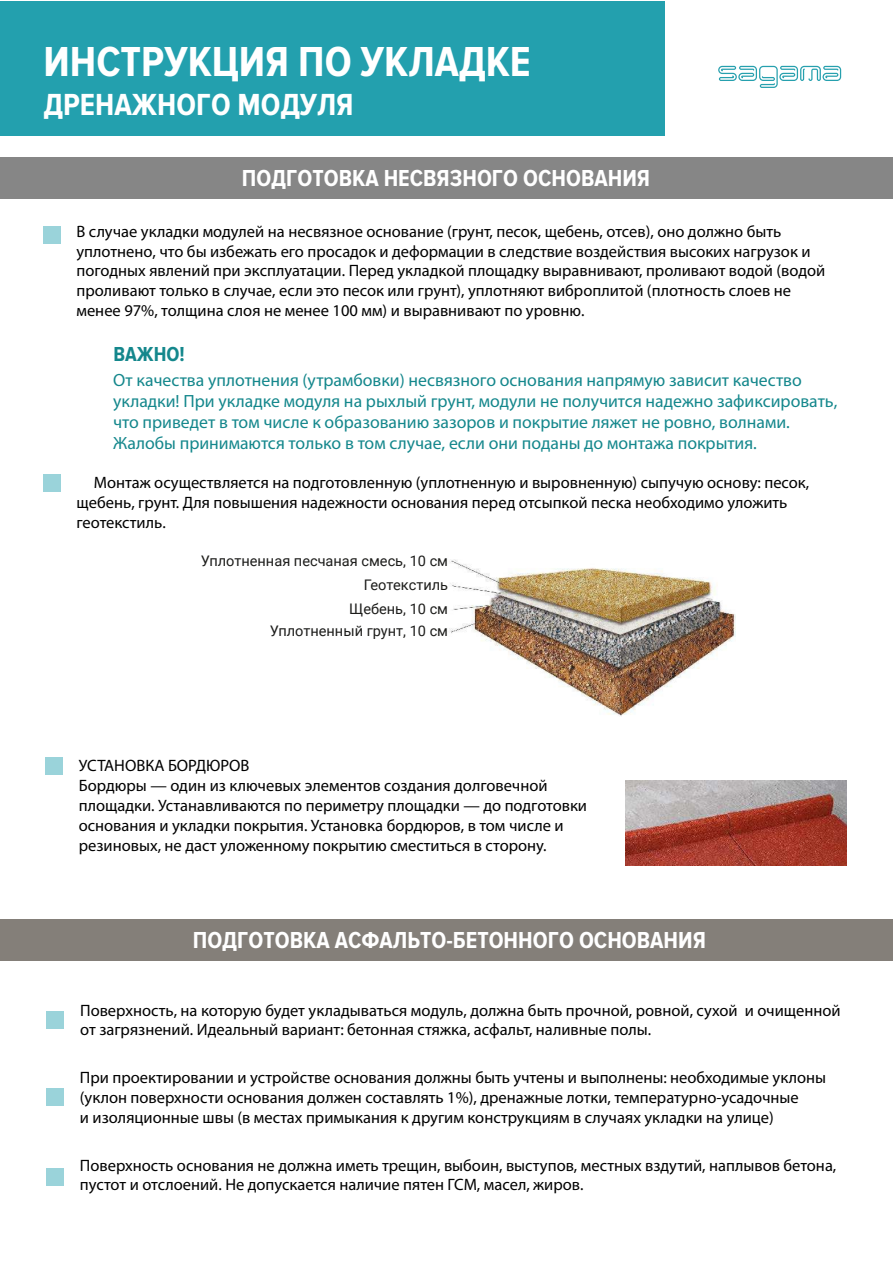
<style>
.page{position:relative;width:893px;height:1263px;background:#fff}
.page>*{position:absolute;margin:0;border:0;box-sizing:border-box;transform-origin:0 0}
.t1{font:700 43.5px "Proxima Nova Cond";color:#fff}
.t2{font:700 31.65px "Proxima Nova Cond";color:#fff}
.t3{font:700 24px "Proxima Nova Cond";color:#fff}
.t4{font:700 21px "Proxima Nova Cond";color:#14878c}
.t5{font:17.7px/21.3px "Myriad Pro";color:#14878c}
.t6{font:16.5px/19.8px "Myriad Pro";color:#000}
.t7{font:14.55px/24.2px "Roboto";color:#1d1d1b;text-align:right}
</style>
<div class="page">
<div style="left:0;top:157px;width:893px;height:41px;background:#868686"></div>
<svg style="left:718px;top:66px;width:123px;height:22px"></svg>
<div style="left:0;top:1px;width:665px;height:134px;background:#23a0ae"></div>
<div style="left:43px;top:227px;width:17px;height:17px;background:#9ad3da"></div>
<div style="left:43px;top:474px;width:17px;height:17px;background:#9ad3da"></div>
<div style="left:46px;top:757px;width:17px;height:18px;background:#9ad3da"></div>
<div style="left:47px;top:1089px;width:17px;height:17px;background:#9ad3da"></div>
<div style="left:47px;top:1168px;width:17px;height:17px;background:#9ad3da"></div>
<div style="left:46px;top:1012px;width:17px;height:17px;background:#9ad3da"></div>
<div style="left:0;top:919px;width:893px;height:41px;background:#847f79"></div>
<img style="left:449px;top:559px;width:286px;height:157px">
<img style="left:626px;top:780px;width:220px;height:85px">
<h1 class="t1" style="left:44px;top:37px;width:489px">ИНСТРУКЦИЯ ПО УКЛАДКЕ</h1>
<h2 class="t2" style="left:44px;top:87px;width:312px">ДРЕНАЖНОГО МОДУЛЯ</h2>
<h3 class="t3" style="left:242px;top:164px;width:410px">ПОДГОТОВКА НЕСВЯЗНОГО ОСНОВАНИЯ</h3>
<p class="t6" style="left:77px;top:221px;width:750px">В случае укладки модулей на несвязное основание (грунт, песок, щебень, отсев), оно должно быть уплотнено, что бы избежать его просадок и деформации в следствие воздействия высоких нагрузок и погодных явлений при эксплуатации. Перед укладкой площадку выравнивают, проливают водой (водой проливают только в случае, если это песок или грунт), уплотняют виброплитой (плотность слоев не менее 97%, толщина слоя не менее 100 мм) и выравнивают по уровню.</p>
<p class="t4" style="left:114px;top:342px;width:73px">ВАЖНО!</p>
<p class="t5" style="left:113px;top:369px;width:726px">От качества уплотнения (утрамбовки) несвязного основания напрямую зависит качество укладки! При укладке модуля на рыхлый грунт, модули не получится надежно зафиксировать, что приведет в том числе к образованию зазоров и покрытие ляжет не ровно, волнами.<br>Жалобы принимаются только в том случае, если они поданы до монтажа покрытия.</p>
<p class="t6" style="left:76px;top:472px;width:734px;text-indent:17px">Монтаж осуществляется на подготовленную (уплотненную и выровненную) сыпучую основу: песок, щебень, грунт. Для повышения надежности основания перед отсыпкой песка необходимо уложить геотекстиль.</p>
<p class="t7" style="left:201px;top:548px;width:249px">Уплотненная песчаная смесь, 10 см<br>Геотекстиль<br>Щебень, 10 см</p>
<p class="t7" style="left:270px;top:619px;width:180px">Уплотненный грунт, 10 см</p>
<p class="t6" style="left:79px;top:756px;width:510px">УСТАНОВКА БОРДЮРОВ<br>Бордюры — один из ключевых элементов создания долговечной площадки. Устанавливаются по периметру площадки — до подготовки основания и укладки покрытия. Установка бордюров, в том числе и резиновых, не даст уложенному покрытию сместиться в сторону.</p>
<h3 class="t3" style="left:193px;top:927px;width:515px">ПОДГОТОВКА АСФАЛЬТО-БЕТОННОГО ОСНОВАНИЯ</h3>
<p class="t6" style="left:80px;top:1000px;width:762px">Поверхность, на которую будет укладываться модуль, должна быть прочной, ровной, сухой и очищенной от загрязнений. Идеальный вариант: бетонная стяжка, асфальт, наливные полы.</p>
<p class="t6" style="left:80px;top:1067px;width:748px">При проектировании и устройстве основания должны быть учтены и выполнены: необходимые уклоны (уклон поверхности основания должен составлять 1%), дренажные лотки, температурно-усадочные<br>и изоляционные швы (в местах примыкания к другим конструкциям в случаях укладки на улице)</p>
<p class="t6" style="left:80px;top:1155px;width:758px">Поверхность основания не должна иметь трещин, выбоин, выступов, местных вздутий, наплывов бетона, пустот и отслоений. Не допускается наличие пятен ГСМ, масел, жиров.</p>
</div>
